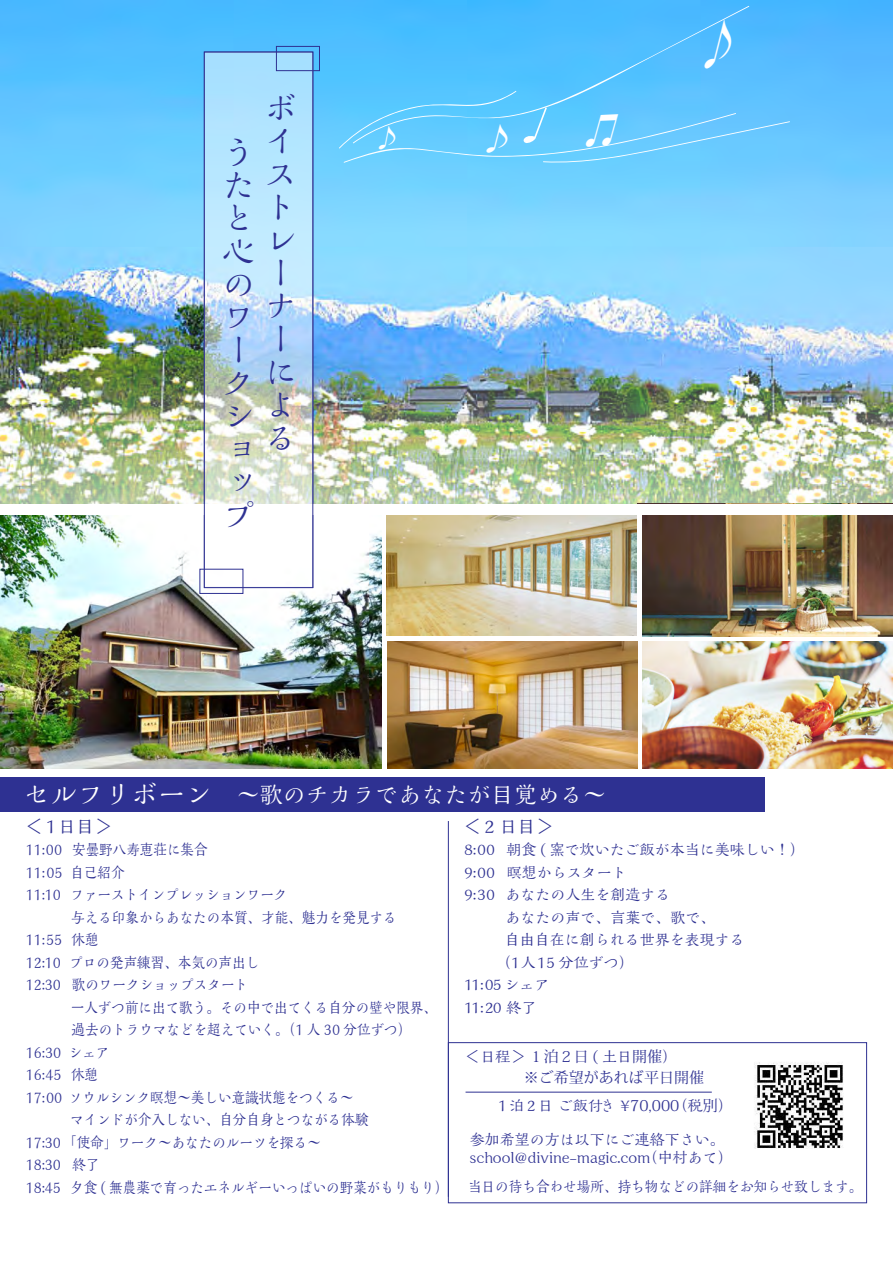
<style>
.page{position:relative;width:893px;height:1263px;background:#fff}
.page>*{position:absolute;margin:0;border:0;box-sizing:border-box;transform-origin:0 0}
.t1{font:33px/33px "Kaimin So Std";color:#2e3192}
.t2{font:23.1px "Kaimin So Std";color:#fff}
.t3{font:18px "Kaimin So Std";color:#2e3192}
.t4{font:15px "Kaimin So Std";color:#2e3192;scale:.9 1}
.t5{font:15px/18px "Kaimin So Std";color:#2e3192}
.t6{font:15px "Kaimin So Std";color:#2e3192;scale:.91 1}
.t7{font:15px "Kaimin So Std";letter-spacing:.075em;color:#2e3192}
.t8{font:15px "Koz Min Pr 6 N";color:#2e3192}
.s1{font-size:27px}
.s2{font-family:"Koz Min Pr 6 N"}
</style>
<div class="page">
<div style="left:0;top:777px;width:764px;height:35px;background:#2e3192"></div>
<img style="left:0;top:0;width:893px;height:619px">
<svg style="left:353px;top:6px;width:396px;height:85px;background:#4dbefe"></svg>
<img style="left:0;top:514px;width:382px;height:254px">
<hr style="left:448px;top:821px;width:1px;height:376px;background:#2e3192">
<img style="left:641px;top:514px;width:252px;height:254px">
<div style="left:384px;top:637px;width:509px;height:5px;background:#fff"></div>
<hr style="left:637px;top:514px;width:4px;height:254px;background:#fff">
<img style="left:387px;top:642px;width:250px;height:127px">
<hr style="left:382px;top:514px;width:4px;height:254px;background:#fff">
<img style="left:386px;top:514px;width:250px;height:122px">
<div style="left:0;top:504px;width:893px;height:10px;background:#fff"></div>
<hr style="left:466px;top:1092px;width:246px;height:1px;background:#2e3192">
<svg style="left:206px;top:54px;width:105px;height:532px"></svg>
<div style="left:276px;top:46px;width:44px;height:25px;border:1px solid #2e3192"></div>
<div style="left:200px;top:569px;width:43px;height:25px;border:1px solid #2e3192"></div>
<div style="left:448px;top:1042px;width:419px;height:161px;border:1px solid #2e3192"></div>
<img style="left:754px;top:1062px;width:89px;height:87px">
<div style="left:204px;top:52px;width:109px;height:536px;border:1px solid #2e3192"></div>
<div style="left:704px;top:17px;width:33px;height:56px;background:#51bcff"></div>
<svg style="left:339px;top:91px;width:451px;height:73px;background:#66cafe"></svg>
<h1 class="t1" style="left:222px;top:134px;width:32px">うたと心のワークショップ</h1>
<h1 class="t1" style="left:264px;top:90px;width:31px">ボイストレーナーによる</h1>
<h2 class="t2" style="left:23px;top:778px;width:584px"><span class="s1">セルフリボーン</span> ～歌のチカラであなたが目覚める～</h2>
<p class="t4" style="left:26px;top:839px;width:204px">11:00 安曇野八寿恵荘に集合</p>
<p class="t4" style="left:26px;top:862px;width:111px">11:05 自己紹介</p>
<p class="t4" style="left:26px;top:884px;width:292px">11:10 ファーストインプレッションワーク</p>
<p class="t4" style="left:71px;top:907px;width:363px">与える印象からあなたの本質、才能、魅力を発見する</p>
<p class="t4" style="left:26px;top:929px;width:83px">11:55 休憩</p>
<p class="t4" style="left:26px;top:952px;width:261px">12:10 プロの発声練習、本気の声出し</p>
<p class="t4" style="left:26px;top:974px;width:249px">12:30 歌のワークショップスタート</p>
<p class="t4" style="left:54px;top:997px;width:427px">　一人ずつ前に出て歌う。その中で出てくる自分の壁や限界、</p>
<p class="t4" style="left:54px;top:1019px;width:399px">　過去のトラウマなどを超えていく。（1 人 30 分位ずつ）</p>
<p class="t4" style="left:26px;top:1042px;width:95px">16:30 シェア</p>
<p class="t4" style="left:26px;top:1064px;width:82px">16:45 休憩</p>
<p class="t4" style="left:26px;top:1087px;width:366px">17:00 ソウルシンク瞑想～美しい意識状態をつくる～</p>
<p class="t4" style="left:70px;top:1109px;width:333px">マインドが介入しない、自分自身とつながる体験</p>
<p class="t4" style="left:26px;top:1132px;width:329px">17:30 「使命」ワーク～あなたのルーツを探る～</p>
<p class="t4" style="left:26px;top:1154px;width:83px">18:30 終了</p>
<p class="t4" style="left:26px;top:1177px;width:471px">18:45 夕食 ( 無農薬で育ったエネルギーいっぱいの野菜がもりもり）</p>
<p class="t3" style="left:26px;top:814px;width:88px">＜1日目＞</p>
<p class="t3" style="left:464px;top:814px;width:91px">＜2 日目＞</p>
<p class="t5" style="left:464px;top:840px;width:342px">8:00 朝食 ( 窯で炊いたご飯が本当に美味しい！）</p>
<p class="t5" style="left:464px;top:862px;width:164px">9:00 瞑想からスタート</p>
<p class="t5" style="left:464px;top:885px;width:208px">9:30 あなたの人生を創造する</p>
<p class="t5" style="left:505px;top:907px;width:211px">あなたの声で、言葉で、歌で、</p>
<p class="t5" style="left:505px;top:930px;width:241px">自由自在に創られる世界を表現する</p>
<p class="t5" style="left:464px;top:952px;width:171px">　　 （1人15 分位ずつ）</p>
<p class="t5" style="left:464px;top:975px;width:87px">11:05 シェア</p>
<p class="t5" style="left:464px;top:997px;width:74px">11:20 終了</p>
<p class="t5" style="left:466px;top:1046px;width:213px">＜日程＞ <span class="s2">１泊２日</span> ( 土日<span class="s2">開催</span>）</p>
<p class="t8" style="left:524px;top:1069px;width:181px">※ご希望があれば平日開催</p>
<p class="t7" style="left:498px;top:1095px;width:236px">1泊2日 ご飯付き ¥<span class="s2">70,000</span>（税<span class="s2">別</span>）</p>
<p class="t5" style="left:470px;top:1129px;width:264px">参加希望の方は以下にご連絡下さい。school@divine-magic.com（中村あて）</p>
<p class="t6" style="left:468px;top:1176px;width:435px">当日の待ち合わせ場所、持ち物などの詳細をお知らせ致します。</p>
</div>
